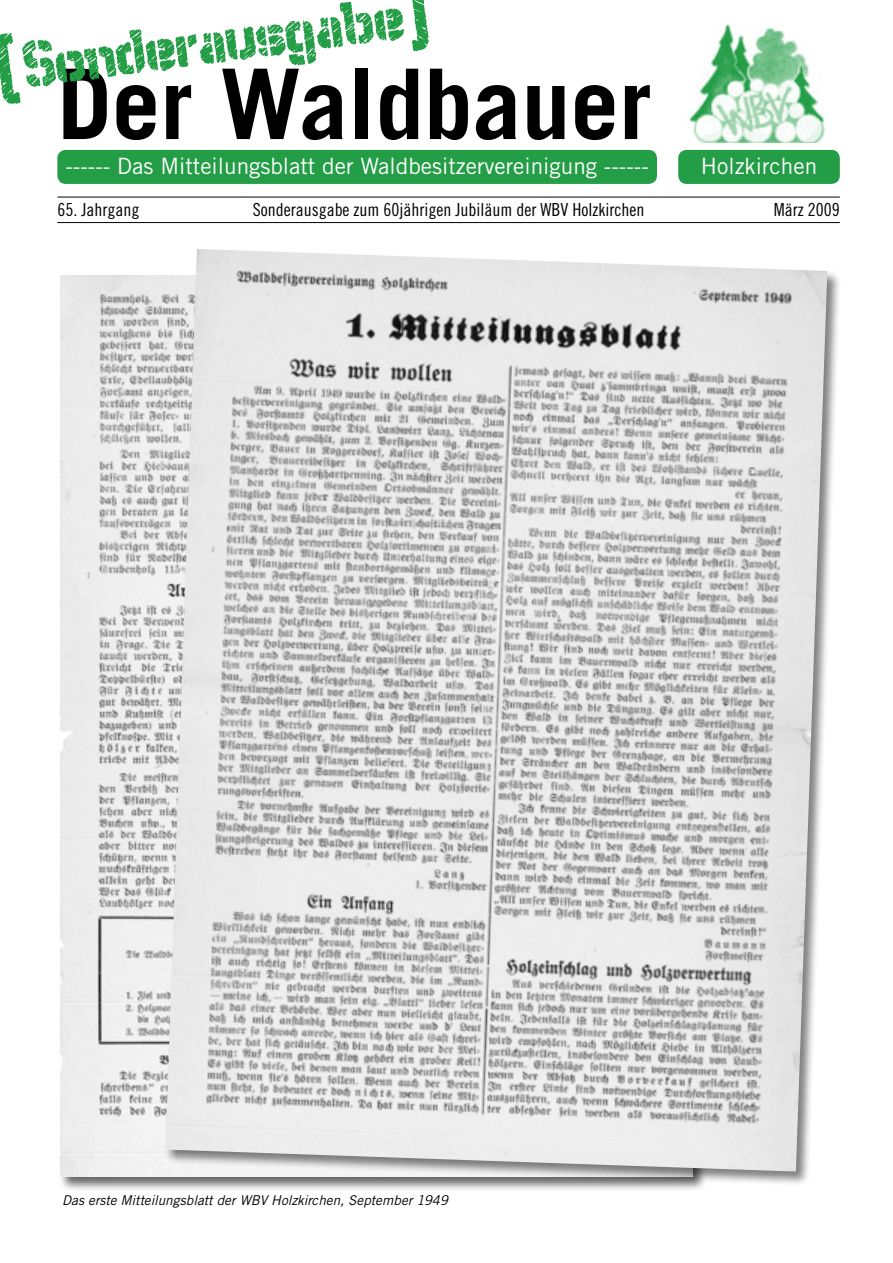
<style>
.page{position:relative;width:893px;height:1263px;background:#fff}
.page>*{position:absolute;margin:0;border:0;box-sizing:border-box;transform-origin:0 0}
.t1{font:700 97.5px "Trade Gothic";color:#000}
.t2{font:22.5px "Trade Gothic";color:#fff}
.t3{font:18px "Trade Gothic Cond Eighteen";color:#000}
.t4{font:italic 13.5px "Trade Gothic";color:#000}
</style>
<div class="page">
<img style="left:60px;top:276px;width:104px;height:901px">
<div style="left:164px;top:247px;width:677px;height:938px;background:#000;opacity:.5"></div>
<img style="left:166px;top:249px;width:661px;height:922px">
<div style="left:57px;top:150px;width:600px;height:34px;background:#239d46;border-radius:9px"></div>
<hr style="left:57px;top:197px;width:783px;height:1px;background:#000">
<hr style="left:57px;top:222px;width:783px;height:1px;background:#000">
<img style="left:689px;top:24px;width:136px;height:119px">
<div style="left:678px;top:150px;width:162px;height:34px;background:#239d46;border-radius:9px"></div>
<svg style="left:0;top:0;width:429px;height:104px"></svg>
<h1 class="t1" style="left:57px;top:44px;width:596px">Der Waldbauer</h1>
<p class="t2" style="left:65px;top:152px;width:585px">------ Das Mitteilungsblatt der Waldbesitzervereinigung ------</p>
<p class="t2" style="left:701px;top:152px;width:118px">Holzkirchen</p>
<p class="t3" style="left:774px;top:199px;width:67px">März 2009</p>
<p class="t3" style="left:57px;top:199px;width:83px">65. Jahrgang</p>
<p class="t3" style="left:253px;top:199px;width:393px">Sonderausgabe zum 60jährigen Jubiläum der WBV Holzkirchen</p>
<p class="t4" style="left:62px;top:1192px;width:388px">Das erste Mitteilungsblatt der WBV Holzkirchen, September 1949</p>
</div>
